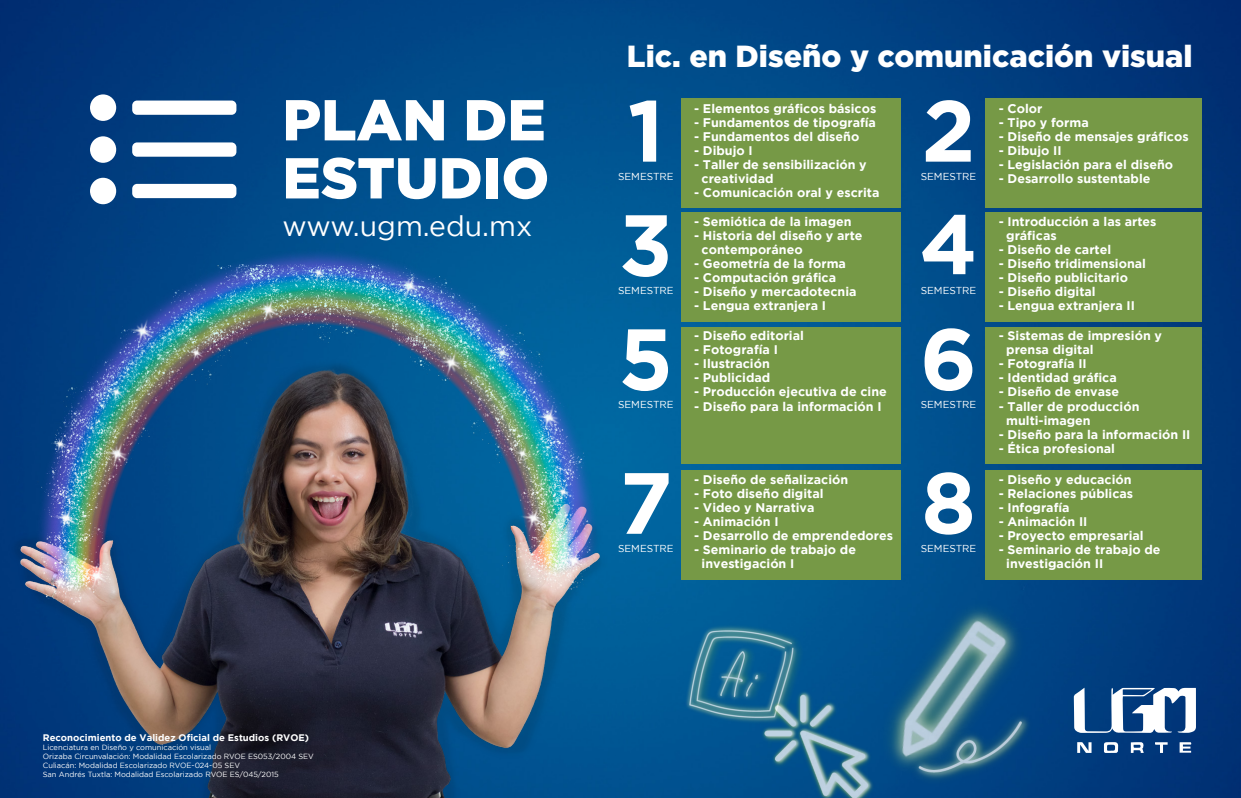
<style>
.page{position:relative;width:1241px;height:798px;background:#fff}
.page>*{position:absolute;margin:0;border:0;box-sizing:border-box;transform-origin:0 0}
.t1{font:700 86.6px "Gotham";color:#fff}
.t2{font:700 84.2px "Gotham";color:#fff}
.t3{font:900 57.5px/58px "Gotham";color:#fff}
.t4{font:900 30.5px "Gotham";color:#fff}
.t5{font:28.25px "Gotham";color:#fff}
.t6{font:700 12.5px/14px "Gotham";color:#fff}
.t7{font:10.1px "Gotham";color:#fff}
.t8{font:700 9.5px "Gotham";color:#fff}
.t9{font:7.5px/9px "Gotham";color:#fff}
</style>
<div class="page">
<img style="left:0;top:0;width:1240px;height:798px">
<div style="left:680px;top:98px;width:220px;height:110px;background:#769946"></div>
<div style="left:680px;top:213px;width:220px;height:109px;background:#769946"></div>
<div style="left:680px;top:327px;width:220px;height:136px;background:#769946"></div>
<div style="left:680px;top:470px;width:220px;height:109px;background:#769946"></div>
<div style="left:985px;top:98px;width:217px;height:110px;background:#769946"></div>
<div style="left:985px;top:213px;width:217px;height:109px;background:#769946"></div>
<div style="left:985px;top:327px;width:217px;height:136px;background:#769946"></div>
<div style="left:985px;top:470px;width:217px;height:109px;background:#769946"></div>
<img style="left:0;top:248px;width:675px;height:550px">
<svg style="left:1073px;top:687px;width:123px;height:45px"></svg>
<svg style="left:1077px;top:742px;width:14px;height:10px"></svg>
<svg style="left:1104px;top:742px;width:14px;height:11px"></svg>
<svg style="left:1130px;top:742px;width:13px;height:10px"></svg>
<svg style="left:1179px;top:742px;width:12px;height:10px"></svg>
<svg style="left:1155px;top:742px;width:12px;height:10px"></svg>
<div style="left:90px;top:94px;width:26px;height:27px;background:#fff;border-radius:50%"></div>
<div style="left:90px;top:136px;width:26px;height:27px;background:#fff;border-radius:50%"></div>
<div style="left:90px;top:178px;width:26px;height:26px;background:#fff;border-radius:50%"></div>
<div style="left:132px;top:100px;width:104px;height:15px;background:#fff;border-radius:5px"></div>
<div style="left:132px;top:142px;width:104px;height:15px;background:#fff;border-radius:5px"></div>
<div style="left:132px;top:184px;width:104px;height:14px;background:#fff;border-radius:5px"></div>
<img style="left:680px;top:621px;width:126px;height:105px">
<img style="left:758px;top:687px;width:118px;height:111px">
<img style="left:850px;top:584px;width:206px;height:207px">
<img style="left:900px;top:703px;width:142px;height:87px">
<h3 class="t3" style="left:282px;top:89px;width:268px">PLAN DE<br>ESTUDIO</h3>
<h3 class="t5" style="left:282px;top:210px;width:251px">www.ugm.edu.mx</h3>
<p class="t8" style="left:43px;top:731px;width:268px">Reconocimiento de Validez Oficial de Estudios (RVOE)</p>
<p class="t9" style="left:43px;top:742px;width:272px">Licenciatura en Diseño y comunicación visual<br>Orizaba Circunvalación: Modalidad Escolarizado RVOE ES053/2004 SEV Culiacán: Modalidad Escolarizado RVOE-024-05 SEV<br>San Andrés Tuxtla: Modalidad Escolarizado RVOE ES/045/2015</p>
<h3 class="t4" style="left:627px;top:39px;width:567px">Lic. en Diseño y comunicación visual</h3>
<h1 class="t1" style="left:921px;top:81px;width:55px">2</h1>
<h1 class="t1" style="left:627px;top:81px;width:38px">1</h1>
<p class="t6" style="left:998px;top:102px;width:45px">- Color</p>
<p class="t6" style="left:694px;top:102px;width:184px">- Elementos gráficos básicos</p>
<p class="t6" style="left:694px;top:116px;width:183px">- Fundamentos de tipografía</p>
<p class="t6" style="left:694px;top:130px;width:167px">- Fundamentos del diseño</p>
<p class="t6" style="left:694px;top:144px;width:60px">- Dibujo I</p>
<p class="t6" style="left:701px;top:158px;width:167px;text-indent:-8px">- Taller de sensibilización y creatividad</p>
<p class="t6" style="left:694px;top:186px;width:187px">- Comunicación oral y escrita</p>
<p class="t6" style="left:998px;top:116px;width:92px">- Tipo y forma</p>
<p class="t6" style="left:998px;top:130px;width:191px">- Diseño de mensajes gráficos</p>
<p class="t6" style="left:998px;top:144px;width:64px">- Dibujo II</p>
<p class="t6" style="left:998px;top:158px;width:176px">- Legislación para el diseño</p>
<p class="t7" style="left:618px;top:170px;width:57px">SEMESTRE</p>
<p class="t7" style="left:920px;top:170px;width:57px">SEMESTRE</p>
<p class="t6" style="left:998px;top:172px;width:153px">- Desarrollo sustentable</p>
<h2 class="t2" style="left:919px;top:196px;width:60px">4</h2>
<p class="t7" style="left:920px;top:285px;width:57px">SEMESTRE</p>
<h1 class="t1" style="left:619px;top:195px;width:55px">3</h1>
<p class="t6" style="left:1006px;top:215px;width:152px;text-indent:-8px">- Introducción a las artes gráficas</p>
<p class="t6" style="left:694px;top:215px;width:159px">- Semiótica de la imagen</p>
<p class="t6" style="left:701px;top:229px;width:162px;text-indent:-8px">- Historia del diseño y arte contemporáneo</p>
<p class="t6" style="left:694px;top:257px;width:153px">- Geometría de la forma</p>
<p class="t6" style="left:694px;top:271px;width:143px">- Computación gráfica</p>
<p class="t6" style="left:694px;top:285px;width:164px">- Diseño y mercadotecnia</p>
<p class="t6" style="left:694px;top:299px;width:133px">- Lengua extranjera I</p>
<p class="t6" style="left:998px;top:243px;width:114px">- Diseño de cartel</p>
<p class="t6" style="left:998px;top:257px;width:149px">- Diseño tridimensional</p>
<p class="t6" style="left:998px;top:271px;width:131px">- Diseño publicitario</p>
<p class="t6" style="left:998px;top:285px;width:98px">- Diseño digital</p>
<p class="t6" style="left:998px;top:299px;width:138px">- Lengua extranjera II</p>
<p class="t7" style="left:618px;top:285px;width:57px">SEMESTRE</p>
<h1 class="t1" style="left:618px;top:309px;width:56px">5</h1>
<p class="t7" style="left:618px;top:399px;width:57px">SEMESTRE</p>
<p class="t6" style="left:694px;top:329px;width:111px">- Diseño editorial</p>
<p class="t6" style="left:694px;top:343px;width:85px">- Fotografía I</p>
<p class="t6" style="left:694px;top:357px;width:77px">- Ilustración</p>
<p class="t6" style="left:694px;top:371px;width:78px">- Publicidad</p>
<p class="t6" style="left:694px;top:385px;width:194px">- Producción ejecutiva de cine</p>
<p class="t6" style="left:694px;top:399px;width:189px">- Diseño para la información I</p>
<h1 class="t1" style="left:920px;top:309px;width:59px">6</h1>
<p class="t7" style="left:920px;top:399px;width:57px">SEMESTRE</p>
<p class="t6" style="left:1006px;top:329px;width:157px;text-indent:-8px">- Sistemas de impresión y prensa digital</p>
<p class="t6" style="left:998px;top:357px;width:89px">- Fotografía II</p>
<p class="t6" style="left:998px;top:371px;width:120px">- Identidad gráfica</p>
<p class="t6" style="left:998px;top:385px;width:122px">- Diseño de envase</p>
<p class="t6" style="left:1006px;top:399px;width:135px;text-indent:-8px">- Taller de producción multi-imagen</p>
<p class="t6" style="left:998px;top:427px;width:193px">- Diseño para la información II</p>
<p class="t6" style="left:998px;top:441px;width:118px">- Ética profesional</p>
<h1 class="t1" style="left:921px;top:453px;width:56px">8</h1>
<h1 class="t1" style="left:619px;top:453px;width:55px">7</h1>
<p class="t6" style="left:998px;top:472px;width:134px">- Diseño y educación</p>
<p class="t6" style="left:694px;top:472px;width:156px">- Diseño de señalización</p>
<p class="t6" style="left:694px;top:486px;width:131px">- Foto diseño digital</p>
<p class="t6" style="left:694px;top:500px;width:122px">- Video y Narrativa</p>
<p class="t6" style="left:694px;top:514px;width:86px">- Animación I</p>
<p class="t6" style="left:694px;top:528px;width:200px">- Desarrollo de emprendedores</p>
<p class="t6" style="left:701px;top:542px;width:156px;text-indent:-8px">- Seminario de trabajo de investigación I</p>
<p class="t6" style="left:998px;top:486px;width:136px">- Relaciones públicas</p>
<p class="t6" style="left:998px;top:500px;width:72px">- Infografía</p>
<p class="t6" style="left:998px;top:514px;width:90px">- Animación II</p>
<p class="t6" style="left:998px;top:528px;width:146px">- Proyecto empresarial</p>
<p class="t6" style="left:1006px;top:542px;width:156px;text-indent:-8px">- Seminario de trabajo de investigación II</p>
<p class="t7" style="left:618px;top:542px;width:57px">SEMESTRE</p>
<p class="t7" style="left:920px;top:542px;width:57px">SEMESTRE</p>
</div>
